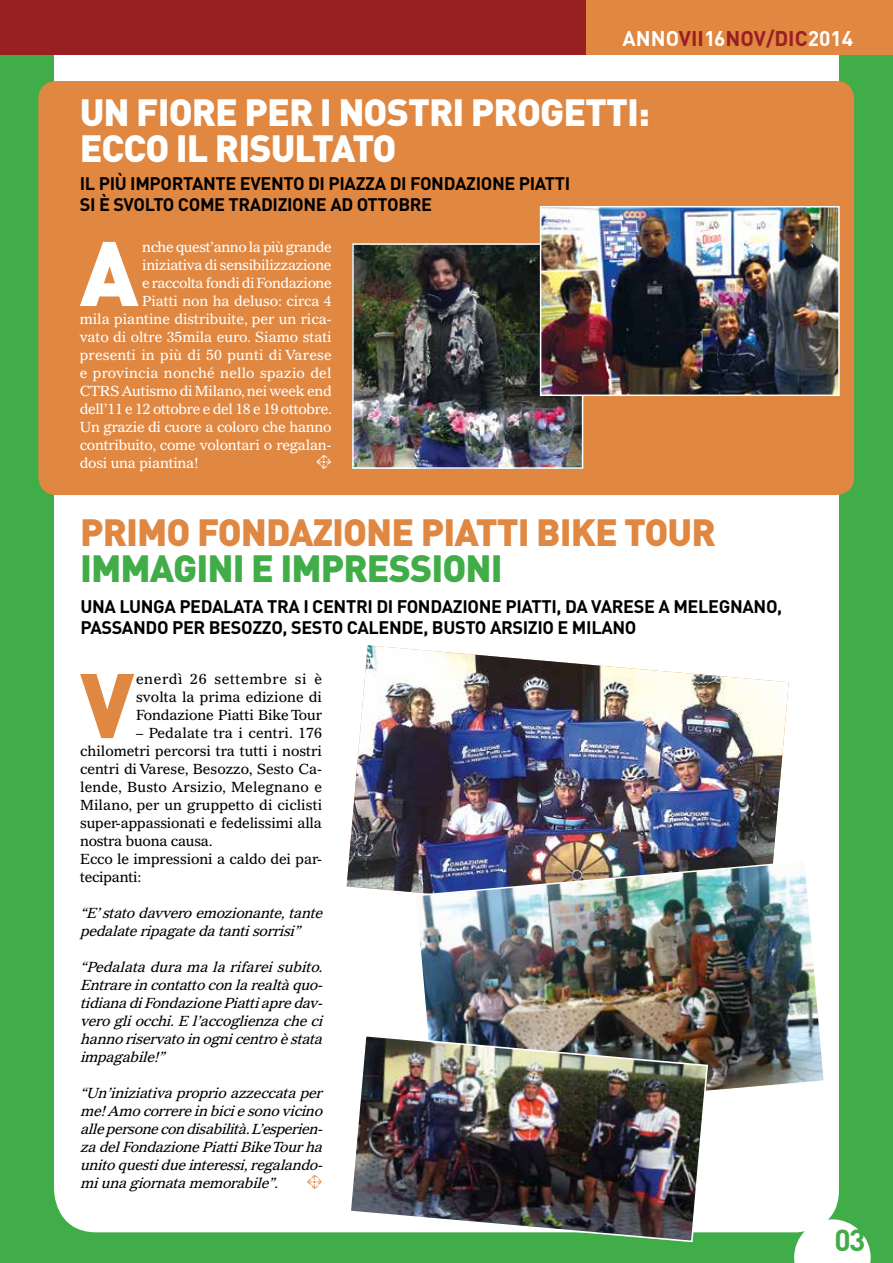
<style>
.page{position:relative;width:893px;height:1263px;background:#fff}
.page>*{position:absolute;margin:0;border:0;box-sizing:border-box;transform-origin:0 0}
.t1{font:900 90.15px "DIN";color:#e08741}
.t2{font:900 90.15px "DIN";color:#fff}
.t3{font:900 37.5px/36px "DIN";letter-spacing:-.025em;color:#fff}
.t4{font:900 37.5px "DIN";letter-spacing:-.025em;color:#e08741}
.t5{font:900 37.5px "DIN";letter-spacing:-.025em;color:#41ad49}
.t6{font:700 30px "DIN";color:#41ad49}
.t7{font:700 21px "DIN";color:#981f22}
.t8{font:700 21px "DIN";color:#fff}
.t9{font:700 18px "DIN";letter-spacing:-.02em;color:#000}
.t10{font:15px "Forchetta Figure";color:#e08741}
.t11{font:15px "Forchetta Figure";color:#fff}
.t12{font:italic 14.25px/18px "Gazette LH";color:#000;text-align:justify}
.t13{font:14.25px "Gazette LH";letter-spacing:-.02em;color:#fff}
.t14{font:14.25px/18px "Gazette LH";letter-spacing:-.005em;color:#000;text-align:justify}
.t15{font:14.25px "Gazette LH";letter-spacing:.005em;color:#fff}
.t16{font:14.25px "Gazette LH";letter-spacing:.01em;color:#fff}
.s1{color:#fff}
</style>
<div class="page">
<div style="left:0;top:54px;width:893px;height:1209px;background:#41ad49"></div>
<svg style="left:794px;top:1220px;width:77px;height:43px;background:#e3f3e5"></svg>
<div style="left:54px;top:54px;width:785px;height:1178px;background:#fff"></div>
<div style="left:0;top:0;width:893px;height:54px;background:#981f22"></div>
<div style="left:586px;top:0;width:307px;height:54px;background:#e08741"></div>
<div style="left:38px;top:81px;width:816px;height:414px;background:#e08741;border-radius:18px"></div>
<img style="left:355px;top:246px;width:225px;height:220px">
<div style="left:352px;top:243px;width:231px;height:226px;border:2px solid #fff"></div>
<img style="left:543px;top:209px;width:294px;height:184px">
<div style="left:540px;top:206px;width:300px;height:190px;border:2px solid #fff"></div>
<img style="left:347px;top:645px;width:442px;height:278px">
<img style="left:414px;top:860px;width:412px;height:257px">
<img style="left:348px;top:1034px;width:361px;height:209px">
<h3 class="t8" style="left:622px;top:25px;width:15px">ANNO</h3>
<h3 class="t7" style="left:679px;top:25px;width:61px">VII<span class="s1">16</span>NOV</h3>
<h3 class="t7" style="left:766px;top:25px;width:89px">/DIC<span class="s1">2014</span></h3>
<h2 class="t3" style="left:80px;top:92px;width:572px">UN FIORE PER I NOSTRI PROGETTI:<br>ECCO IL RISULTATO</h2>
<p class="t9" style="left:80px;top:172px;width:62px">ILPIÙ IMPORTANTE</p>
<p class="t9" style="left:240px;top:172px;width:12px">EVENTO</p>
<p class="t9" style="left:308px;top:172px;width:31px">DI PIAZZA</p>
<p class="t9" style="left:390px;top:172px;width:42px">DI FONDAZIONE</p>
<p class="t9" style="left:519px;top:172px;width:20px">PIATTI</p>
<p class="t9" style="left:80px;top:193px;width:45px">SI È SVOLTO</p>
<p class="t9" style="left:178px;top:193px;width:24px">COME</p>
<p class="t9" style="left:229px;top:193px;width:11px">TRADIZIONE</p>
<p class="t9" style="left:330px;top:193px;width:38px">AD OTTO</p>
<p class="t9" style="left:398px;top:193px;width:23px">BRE</p>
<h1 class="t2" style="left:80px;top:213px;width:60px">A</h1>
<p class="t13" style="left:142px;top:238px;width:191px">nche quest’anno la più grande</p>
<p class="t13" style="left:142px;top:256px;width:191px">iniziativa di sensibilizzazione</p>
<p class="t13" style="left:142px;top:274px;width:191px">e raccolta fondi di Fondazione</p>
<p class="t13" style="left:142px;top:292px;width:191px">Piatti non ha deluso: circa 4</p>
<p class="t13" style="left:80px;top:310px;width:253px">mila piantine distribuite, per un rica-</p>
<p class="t13" style="left:80px;top:328px;width:253px">vato di oltre 35mila euro. Siamo stati</p>
<p class="t15" style="left:80px;top:346px;width:253px">presenti in più di 50 punti di Varese</p>
<p class="t16" style="left:80px;top:364px;width:253px">e provincia nonché nello spazio del</p>
<p class="t13" style="left:80px;top:382px;width:253px">CTRS Autismo di Milano, nei week end</p>
<p class="t13" style="left:80px;top:400px;width:254px">dell’11 e 12 ottobre e del 18 e 19 ottobre.</p>
<p class="t13" style="left:80px;top:418px;width:253px">Un grazie di cuore a coloro che hanno</p>
<p class="t13" style="left:80px;top:436px;width:253px">contribuito, come volontari o regalan-</p>
<p class="t13" style="left:80px;top:454px;width:121px">dosi una piantina!</p>
<p class="t11" style="left:316px;top:454px;width:17px">y</p>
<h2 class="t4" style="left:80px;top:507px;width:637px">PRIMO FONDAZIONE PIATTI BIKE TOUR</h2>
<h2 class="t5" style="left:80px;top:543px;width:424px">IMMAGINI E IMPRESSIONI</h2>
<p class="t9" style="left:80px;top:594px;width:52px">UNA LUNGA</p>
<p class="t9" style="left:179px;top:594px;width:12px">PEDALATA</p>
<p class="t9" style="left:267px;top:594px;width:12px">TRA</p>
<p class="t9" style="left:303px;top:594px;width:31px">I CENTRI</p>
<p class="t9" style="left:376px;top:594px;width:42px">DI FONDAZIONE</p>
<p class="t9" style="left:505px;top:594px;width:20px">PIATTI</p>
<p class="t9" style="left:557px;top:594px;width:56px">, DA VARESE</p>
<p class="t9" style="left:658px;top:594px;width:42px">A MELEGNANO</p>
<p class="t9" style="left:777px;top:594px;width:7px">,</p>
<p class="t9" style="left:80px;top:616px;width:12px">PASSANDO</p>
<p class="t9" style="left:172px;top:616px;width:12px">PER</p>
<p class="t9" style="left:209px;top:616px;width:12px">BESOZZO</p>
<p class="t9" style="left:283px;top:616px;width:30px">, SESTO</p>
<p class="t9" style="left:347px;top:616px;width:12px">CALENDE</p>
<p class="t9" style="left:423px;top:616px;width:20px">, BUSTO</p>
<p class="t9" style="left:490px;top:616px;width:21px">ARSIZIO</p>
<p class="t9" style="left:558px;top:616px;width:40px">E MILANO</p>
<h1 class="t1" style="left:80px;top:645px;width:56px">V</h1>
<p class="t14" style="left:136px;top:670px;width:188px">enerdì 26 settembre si è svolta la prima edizione di Fondazione Piatti Bike Tour</p>
<p class="t14" style="left:80px;top:724px;width:244px;text-align:left;text-indent:56px">– Pedalate tra i centri. 176 chilometri percorsi tra tutti i nostri centri di Varese, Besozzo, Sesto Ca&shy;lende, Busto Arsizio, Melegnano e<br>Milano, per un gruppetto di ciclisti super-appassionati e fedelissimi alla nostra buona causa.<br>Ecco le impressioni a caldo dei par&shy;tecipanti:</p>
<p class="t12" style="left:80px;top:904px;width:248px">“E’statodavveroemozionante,tante pedalateripagatedatantisorrisi”</p>
<p class="t12" style="left:80px;top:958px;width:249px">“Pedalataduramalarifareisubito.<br>Entrareincontattoconlarealtàquo&shy;tidianadiFondazionePiattiapredav&shy;verogliocchi.E l’accoglienzacheci hannoriservatoinognicentroèstata impagabile!”</p>
<p class="t12" style="left:80px;top:1084px;width:248px">“Un’iniziativaproprioazzeccataper me!Amocorrereinbiciesonovicino allepersonecondisabilità.L’esperien&shy;zadelFondazionePiattiBikeTourha unitoquestidueinteressi,regalando&shy;miunagiornatamemorabile”.</p>
<p class="t10" style="left:307px;top:1174px;width:17px">y</p>
<h3 class="t6" style="left:834px;top:1220px;width:32px">03</h3>
</div>
